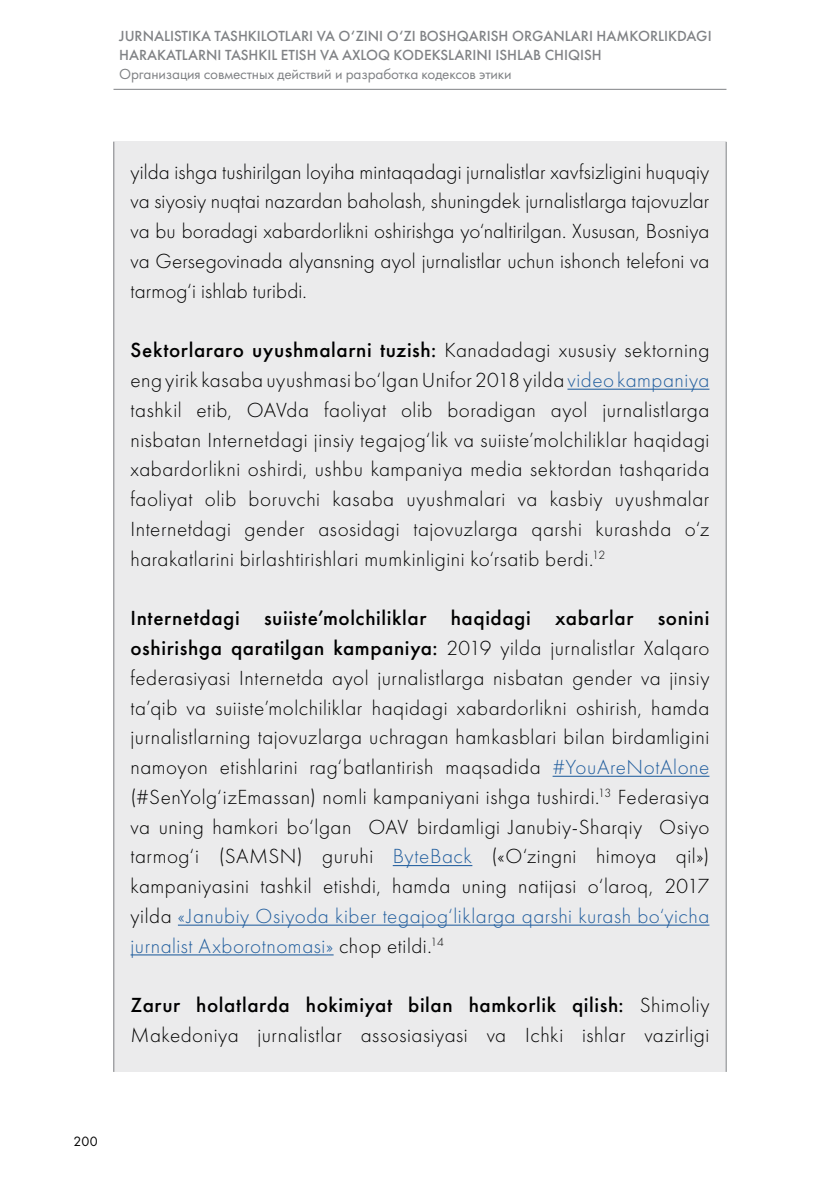
<style>
.page{position:relative;width:840px;height:1191px;background:#fff}
.page>*{position:absolute;margin:0;border:0;box-sizing:border-box;transform-origin:0 0}
.t1{font:300 21.2px/29.8px "Futura PT";letter-spacing:.025em;color:#000;text-align:justify}
.t2{font:500 15.2px/18.2px "Futura PT";color:#808285}
.t3{font:15.2px "Futura PT";letter-spacing:-.01em;color:#808285}
.t4{font:14px "Futura PT";color:#000}
.s1{font-weight:500}
.s2{color:#215e9e}
</style>
<div class="page">
<hr style="left:113px;top:89px;width:613px;height:1px;background:#808285">
<div style="left:113px;top:142px;width:612px;height:929px;background:#ebebec"></div>
<hr style="left:725px;top:142px;width:1px;height:929px;background:#808285">
<hr style="left:113px;top:142px;width:1px;height:929px;background:#808285">
<hr style="left:567px;top:389px;width:142px;height:1px;background:#215e9e">
<hr style="left:552px;top:775px;width:157px;height:2px;background:#215e9e">
<hr style="left:392px;top:865px;width:80px;height:1px;background:#215e9e">
<hr style="left:178px;top:924px;width:531px;height:1px;background:#215e9e">
<hr style="left:130px;top:954px;width:203px;height:1px;background:#215e9e">
<p class="t2" style="left:119px;top:27px;width:593px">JURNALISTIKA TASHKILOTLARI VA O‘ZINI O‘ZI BOSHQARISH ORGANLARI HAMKORLIKDAGI<br>HARAKATLARNI TASHKIL ETISH VA AXLOQ KODEKSLARINI ISHLAB CHIQISH</p>
<p class="t3" style="left:119px;top:64px;width:394px">Организация совместных действий и разработка кодексов этики</p>
<p class="t1" style="left:130px;top:157px;width:580px">yilda ishga tushirilgan loyiha mintaqadagi jurnalistlar xavfsizligini huquqiy va siyosiy nuqtai nazardan baholash, shuningdek jurnalistlarga tajovuzlar va bu boradagi xabardorlikni oshirishga yo‘naltirilgan. Xususan, Bosniya va Gersegovinada alyansning ayol jurnalistlar uchun ishonch telefoni va tarmog‘i ishlab turibdi.</p>
<p class="t1" style="left:130px;top:335px;width:580px"><span class="s1">Sektorlararo uyushmalarni tuzish:</span> Kanadadagi xususiy sektorning eng yirik kasaba uyushmasi bo‘lgan Unifor 2018 yilda <span class="s2">video kampaniya </span>tashkil etib, OAVda faoliyat olib boradigan ayol jurnalistlarga nisbatan Internetdagi jinsiy tegajog‘lik va suiiste’molchiliklar haqidagi xabardorlikni oshirdi, ushbu kampaniya media sektordan tashqarida faoliyat olib boruvchi kasaba uyushmalari va kasbiy uyushmalar Internetdagi gender asosidagi tajovuzlarga qarshi kurashda o‘z harakatlarini birlashtirishlari mumkinligini ko‘rsatib berdi.<sup>12</sup></p>
<p class="t1" style="left:130px;top:603px;width:580px"><span class="s1">Internetdagi suiiste’molchiliklar haqidagi xabarlar sonini oshirishga qaratilgan kampaniya:</span> 2019 yilda jurnalistlar Xalqaro federasiyasi Internetda ayol jurnalistlarga nisbatan gender va jinsiy ta’qib va suiiste’molchiliklar haqidagi xabardorlikni oshirish, hamda jurnalistlarning tajovuzlarga uchragan hamkasblari bilan birdamligini namoyon etishlarini rag‘batlantirish maqsadida <span class="s2">#YouAreNotAlone </span>(#SenYolg‘izEmassan) nomli kampaniyani ishga tushirdi.<sup>13</sup> Federasiya va uning hamkori bo‘lgan OAV birdamligi Janubiy-Sharqiy Osiyo tarmog‘i (SAMSN) guruhi <span class="s2">ByteBack</span> («O‘zingni himoya qil») kampaniyasini tashkil etishdi, hamda uning natijasi o‘laroq, 2017 yilda <span class="s2">«Janubiy Osiyoda kiber tegajog‘liklarga qarshi kurash bo‘yicha jurnalist Axborotnomasi»</span> chop etildi.<sup>14</sup></p>
<p class="t1" style="left:130px;top:990px;width:580px"><span class="s1">Zarur holatlarda hokimiyat bilan hamkorlik qilish:</span> Shimoliy<br>Makedoniya jurnalistlar assosiasiyasi va Ichki ishlar vazirligi</p>
<p class="t4" style="left:73px;top:1132px;width:26px">200</p>
</div>
